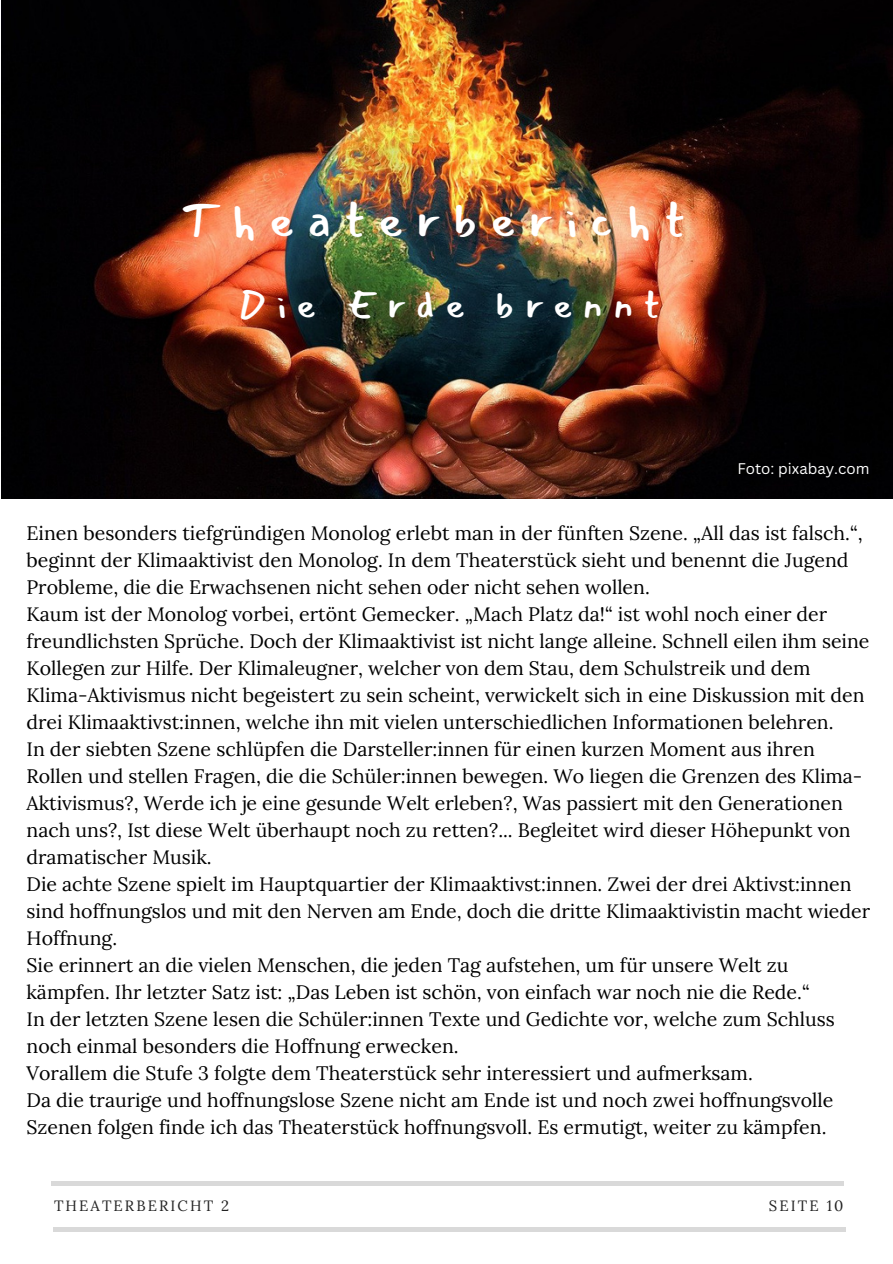
<style>
.page{position:relative;width:893px;height:1264px;background:#fff}
.page>*{position:absolute;margin:0;border:0;box-sizing:border-box;transform-origin:0 0}
.t1{font:48.3px "Mansalva";letter-spacing:.3em;color:#fff}
.t2{font:37.5px "Mansalva";letter-spacing:.3em;color:#fff}
.t3{font:19.5px/27px "Lora";color:#000}
.t4{font:15px "Canva Sans";color:#fff}
.t5{font:14.85px "Lora";letter-spacing:.14em;color:#222}
</style>
<div class="page">
<hr style="left:51px;top:1181px;width:792px;height:4px;background:#d9d9d9">
<hr style="left:53px;top:1227px;width:792px;height:3px;background:#000">
<img style="left:1px;top:0;width:891px;height:498px">
<p class="t1" style="left:181px;top:194px;width:505px">Theaterbericht</p>
<p class="t2" style="left:239px;top:284px;width:422px">Die Erde brennt</p>
<p class="t4" style="left:737px;top:457px;width:133px">Foto: pixabay.com</p>
<p class="t3" style="left:26px;top:519px;width:837px">Einen besonders tiefgründigen Monolog erlebt man in der fünften Szene. „All das ist falsch.“, beginnt der Klimaaktivist den Monolog. In dem Theaterstück sieht und benennt die Jugend<br>Probleme, die die Erwachsenen nicht sehen oder nicht sehen wollen.</p>
<p class="t3" style="left:26px;top:600px;width:844px">Kaum ist der Monolog vorbei, ertönt Gemecker. „Mach Platz da!“ ist wohl noch einer der freundlichsten Sprüche. Doch der Klimaaktivist ist nicht lange alleine. Schnell eilen ihm seine Kollegen zur Hilfe. Der Klimaleugner, welcher von dem Stau, dem Schulstreik und dem Klima-Aktivismus nicht begeistert zu sein scheint, verwickelt sich in eine Diskussion mit den drei Klimaaktivst:innen, welche ihn mit vielen unterschiedlichen Informationen belehren.</p>
<p class="t3" style="left:26px;top:735px;width:837px">In der siebten Szene schlüpfen die Darsteller:innen für einen kurzen Moment aus ihren Rollen und stellen Fragen, die die Schüler:innen bewegen. Wo liegen die Grenzen des Klima-Aktivismus?, Werde ich je eine gesunde Welt erleben?, Was passiert mit den Generationen nach uns?, Ist diese Welt überhaupt noch zu retten?... Begleitet wird dieser Höhepunkt von dramatischer Musik.</p>
<p class="t3" style="left:26px;top:870px;width:845px">Die achte Szene spielt im Hauptquartier der Klimaaktivst:innen. Zwei der drei Aktivst:innen sind hoffnungslos und mit den Nerven am Ende, doch die dritte Klimaaktivistin macht wieder<br>Hoffnung.</p>
<p class="t3" style="left:26px;top:951px;width:784px">Sie erinnert an die vielen Menschen, die jeden Tag aufstehen, um für unsere Welt zu kämpfen. Ihr letzter Satz ist: „Das Leben ist schön, von einfach war noch nie die Rede.“</p>
<p class="t3" style="left:26px;top:1005px;width:809px">In der letzten Szene lesen die Schüler:innen Texte und Gedichte vor, welche zum Schluss noch einmal besonders die Hoffnung erwecken.</p>
<p class="t3" style="left:26px;top:1059px;width:727px">Vorallem die Stufe 3 folgte dem Theaterstück sehr interessiert und aufmerksam.</p>
<p class="t3" style="left:26px;top:1086px;width:808px">Da die traurige und hoffnungslose Szene nicht am Ende ist und noch zwei hoffnungsvolle<br>Szenen folgen finde ich das Theaterstück hoffnungsvoll. Es ermutigt, weiter zu kämpfen.</p>
<p class="t5" style="left:54px;top:1195px;width:177px">THEATERBERICHT 2</p>
<p class="t5" style="left:768px;top:1195px;width:76px">SEITE 10</p>
</div>
